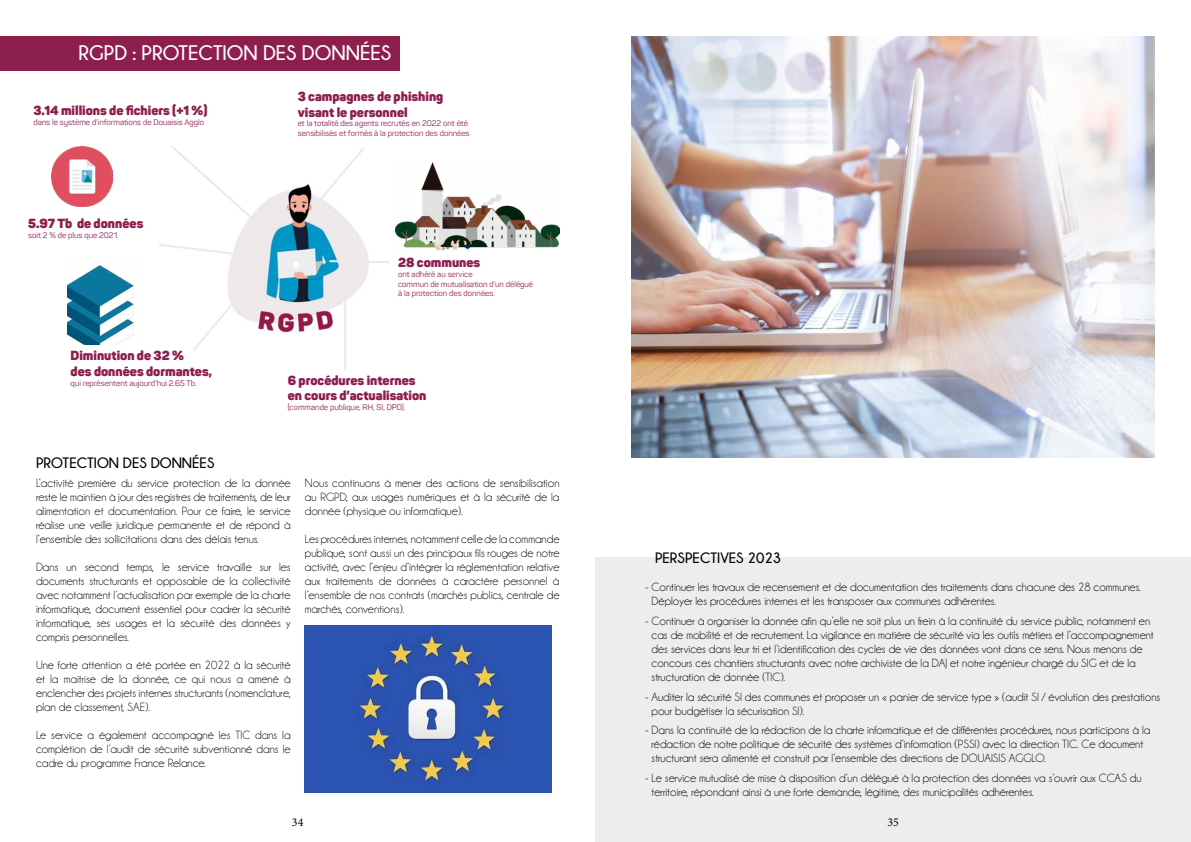
<style>
.page{position:relative;width:1191px;height:842px;background:#fff}
.page>*{position:absolute;margin:0;border:0;box-sizing:border-box;transform-origin:0 0}
.t1{font:700 21px "Champagne&Limousines";color:#fff}
.t2{font:700 15px "Champagne&Limousines";color:#000}
.t3{font:900 13px/15.6px "Panton";color:#8d1f4f}
.t4{font:12px/14px "Champagne&Limousines";color:#000;text-align:justify}
.t5{font:12px "Minion Pro";color:#000}
.t6{font:8px/9.6px "Panton";color:#8d1f4f}
</style>
<div class="page">
<img style="left:51px;top:162px;width:383px;height:171px">
<svg style="left:316px;top:148px;width:50px;height:57px"></svg>
<svg style="left:191px;top:300px;width:45px;height:51px"></svg>
<div style="left:0;top:36px;width:399px;height:34px;background:#8d1f4f"></div>
<div style="left:305px;top:625px;width:246px;height:167px;background:#2b54b0"></div>
<img style="left:359px;top:633px;width:146px;height:148px">
<img style="left:52px;top:146px;width:60px;height:61px">
<img style="left:67px;top:258px;width:76px;height:87px">
<img style="left:395px;top:163px;width:164px;height:88px">
<svg style="left:170px;top:146px;width:95px;height:85px"></svg>
<svg style="left:157px;top:242px;width:103px;height:17px"></svg>
<svg style="left:327px;top:259px;width:64px;height:5px"></svg>
<div style="left:595px;top:557px;width:596px;height:285px;background:#ededed"></div>
<img style="left:631px;top:36px;width:524px;height:422px">
<hr style="left:344px;top:291px;width:2px;height:80px;background:#ede8ea">
<h1 class="t1" style="left:78px;top:41px;width:314px">RGPD : PROTECTION DES DONNÉES</h1>
<p class="t3" style="left:33px;top:102px;width:176px">3.14 millions de fichiers (+1 %)</p>
<p class="t6" style="left:33px;top:117px;width:172px">dans le système d’informations de Douaisis Agglo</p>
<p class="t3" style="left:28px;top:216px;width:117px">5.97 Tb de données</p>
<p class="t6" style="left:28px;top:230px;width:92px">soit 2 % de plus que 2021.</p>
<p class="t3" style="left:71px;top:348px;width:143px">Diminution de 32 %<br>des données dormantes,</p>
<p class="t6" style="left:71px;top:378px;width:127px">qui représentent aujourd’hui 2.65 Tb.</p>
<p class="t2" style="left:36px;top:455px;width:180px">PROTECTION DES DONNÉES</p>
<p class="t3" style="left:298px;top:88px;width:147px">3 campagnes de phishing visant le personnel</p>
<p class="t6" style="left:298px;top:119px;width:173px">et la totalité des agents recrutés en 2022 ont été sensibilisés et formés à la protection des données</p>
<p class="t3" style="left:398px;top:255px;width:84px">28 communes</p>
<p class="t6" style="left:398px;top:269px;width:136px">ont adhéré au service<br>commun de mutualisation d’un délégué à la protection des données.</p>
<p class="t3" style="left:288px;top:372px;width:140px">6 procédures internes en cours d’actualisation</p>
<p class="t6" style="left:288px;top:402px;width:119px">(commande publique, RH, SI, DPD).</p>
<p class="t4" style="left:36px;top:476px;width:256px">L’activité première du service protection de la donnée reste le maintien à jour des registres de traitements, de leur alimentation et documentation. Pour ce faire, le service réalise une veille juridique permanente et de répond à l’ensemble des sollicitations dans des délais tenus.</p>
<p class="t4" style="left:36px;top:560px;width:256px">Dans un second temps, le service travaille sur les documents structurants et opposable de la collectivité avec notamment l’actualisation par exemple de la charte informatique, document essentiel pour cadrer la sécurité informatique, ses usages et la sécurité des données y compris personnelles.</p>
<p class="t4" style="left:36px;top:658px;width:256px">Une forte attention a été portée en 2022 à la sécurité et la maitrise de la donnée, ce qui nous a amené à enclencher des projets internes structurants (nomenclature, plan de classement, SAE).</p>
<p class="t4" style="left:36px;top:728px;width:256px">Le service a également accompagné les TIC dans la complétion de l’audit de sécurité subventionné dans le cadre du programme France Relance.</p>
<p class="t4" style="left:305px;top:476px;width:256px">Nous continuons à mener des actions de sensibilisation au RGPD, aux usages numériques et à la sécurité de la donnée (physique ou informatique).</p>
<p class="t4" style="left:305px;top:532px;width:256px">Les procédures internes, notamment celle de la commande publique, sont aussi un des principaux fils rouges de notre activité, avec l’enjeu d’intégrer la réglementation relative aux traitements de données à caractère personnel à l’ensemble de nos contrats (marchés publics, centrale de marchés, conventions).</p>
<p class="t5" style="left:292px;top:814px;width:13px">34</p>
<p class="t2" style="left:655px;top:549px;width:128px">PERSPECTIVES 2023</p>
<p class="t4" style="left:651px;top:580px;width:490px;text-indent:-6px">- Continuer les travaux de recensement et de documentation des traitements dans chacune des 28 communes.<br>Déployer les procédures internes et les transposer aux communes adhérentes.</p>
<p class="t4" style="left:651px;top:614px;width:504px;text-align:left;text-indent:-6px">- Continuer à organiser la donnée afin qu’elle ne soit plus un frein à la continuité du service public, notamment en cas de mobilité et de recrutement. La vigilance en matière de sécurité via les outils métiers et l’accompagnement des services dans leur tri et l’identification des cycles de vie des données vont dans ce sens. Nous menons de concours ces chantiers structurants avec notre archiviste de la DAJ et notre ingénieur chargé du SIG et de la structuration de donnée (TIC).</p>
<p class="t4" style="left:651px;top:690px;width:510px;text-indent:-6px">- Auditer la sécurité SI des communes et proposer un « panier de service type » (audit SI / évolution des prestations pour budgétiser la sécurisation SI).</p>
<p class="t4" style="left:651px;top:723px;width:500px;text-align:left;text-indent:-6px">- Dans la continuité de la rédaction de la charte informatique et de différentes procédures, nous participons à la rédaction de notre politique de sécurité des systèmes d’information (PSSI) avec la direction TIC. Ce document structurant sera alimenté et construit par l’ensemble des directions de DOUAISIS AGGLO.</p>
<p class="t4" style="left:651px;top:771px;width:491px;text-indent:-6px">- Le service mutualisé de mise à disposition d’un délégué à la protection des données va s’ouvrir aux CCAS du territoire, répondant ainsi à une forte demande, légitime, des municipalités adhérentes.</p>
<p class="t5" style="left:887px;top:814px;width:13px">35</p>
</div>
